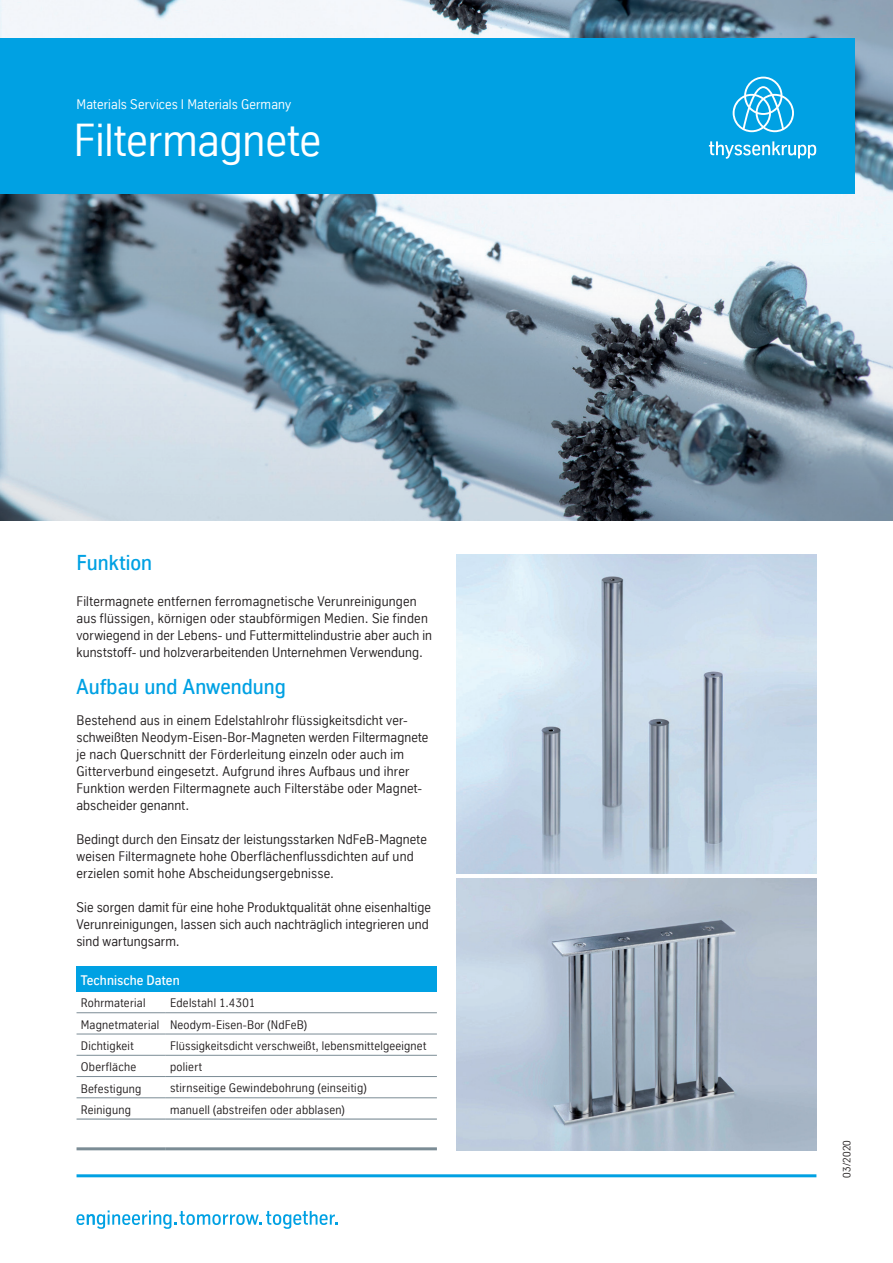
<style>
.page{position:relative;width:893px;height:1263px;background:#fff}
.page>*{position:absolute;margin:0;border:0;box-sizing:border-box;transform-origin:0 0}
.t1{font:45px "TK Type";color:#fff}
.t2{font:500 21px "TK Type";color:#00a1e3}
.t3{font:13.5px/17px "TK Type";letter-spacing:.015em;color:#231f20}
.t4{font:13.5px "TK Type";letter-spacing:.015em;color:#fff}
.t5{font:500 13.5px "TK Type";letter-spacing:.01em;color:#fff}
.t6{font:12px/21.5px "TK Type";letter-spacing:.02em;color:#231f20}
.t7{font:10.5px "TK Type";letter-spacing:.02em;color:#231f20}
</style>
<div class="page">
<img style="left:0;top:0;width:893px;height:99px">
<svg style="left:0;top:99px;width:893px;height:422px;background:#95a6b2"></svg>
<img style="left:456px;top:555px;width:360px;height:319px">
<img style="left:456px;top:878px;width:360px;height:272px">
<div style="left:0;top:38px;width:855px;height:155px;background:#00a1e3"></div>
<svg style="left:733px;top:77px;width:61px;height:55px"></svg>
<svg style="left:709px;top:141px;width:107px;height:18px"></svg>
<svg style="left:76px;top:1210px;width:261px;height:19px"></svg>
<hr style="left:77px;top:1174px;width:739px;height:3px;background:#00a1e3">
<div style="left:77px;top:966px;width:360px;height:25px;background:#00a1e3"></div>
<hr style="left:77px;top:1097px;width:89px;height:1px;background:#7b8c95">
<hr style="left:166px;top:1034px;width:271px;height:1px;background:#7b8c95">
<hr style="left:166px;top:1055px;width:271px;height:1px;background:#7b8c95">
<hr style="left:166px;top:1076px;width:271px;height:1px;background:#7b8c95">
<hr style="left:166px;top:1097px;width:271px;height:1px;background:#7b8c95">
<hr style="left:77px;top:1034px;width:89px;height:1px;background:#7b8c95">
<hr style="left:77px;top:1055px;width:89px;height:1px;background:#7b8c95">
<hr style="left:77px;top:1147px;width:89px;height:3px;background:#7b8c95">
<hr style="left:166px;top:1147px;width:271px;height:3px;background:#7b8c95">
<hr style="left:77px;top:1012px;width:89px;height:1px;background:#7b8c95">
<hr style="left:166px;top:1012px;width:271px;height:1px;background:#7b8c95">
<hr style="left:77px;top:1118px;width:89px;height:1px;background:#7b8c95">
<hr style="left:166px;top:1118px;width:271px;height:1px;background:#7b8c95">
<hr style="left:77px;top:1076px;width:89px;height:1px;background:#7b8c95">
<p class="t4" style="left:77px;top:96px;width:216px">Materials Services I Materials Germany</p>
<h1 class="t1" style="left:74px;top:115px;width:249px">Filtermagnete</h1>
<h2 class="t2" style="left:77px;top:551px;width:77px">Funktion</h2>
<p class="t3" style="left:77px;top:593px;width:357px">Filtermagnete entfernen ferromagnetische Verunreinigungen aus flüssigen, körnigen oder staubförmigen Medien. Sie finden vorwiegend in der Lebens- und Futtermittelindustrie aber auch in kunststoff- und holzverarbeitenden Unternehmen Verwendung.</p>
<h2 class="t2" style="left:77px;top:674px;width:211px">Aufbau und Anwendung</h2>
<p class="t3" style="left:77px;top:712px;width:353px">Bestehend aus in einem Edelstahlrohr flüssigkeitsdicht ver&shy;schweißten Neodym-Eisen-Bor-Magneten werden Filtermagnete je nach Querschnitt der Förderleitung einzeln oder auch im Gitterverbund eingesetzt. Aufgrund ihres Aufbaus und ihrer Funktion werden Filtermagnete auch Filterstäbe oder Magnet&shy;abscheider genannt.</p>
<p class="t3" style="left:77px;top:831px;width:352px">Bedingt durch den Einsatz der leistungsstarken NdFeB-Magnete weisen Filtermagnete hohe Oberflächenflussdichten auf und erzielen somit hohe Abscheidungsergebnisse.</p>
<p class="t3" style="left:77px;top:899px;width:356px">Sie sorgen damit für eine hohe Produktqualität ohne eisenhaltige<br>Verunreinigungen, lassen sich auch nachträglich integrieren und sind wartungsarm.</p>
<p class="t5" style="left:81px;top:973px;width:100px">Technische Daten</p>
<p class="t6" style="left:81px;top:992px;width:66px">Rohrmaterial</p>
<p class="t6" style="left:81px;top:992px;width:228px;text-indent:89px">Edelstahl 1.4301<br>Magnetmaterial Neodym-Eisen-Bor (NdFeB)<br>Dichtigkeit</p>
<p class="t6" style="left:170px;top:1035px;width:258px">Flüssigkeitsdicht verschweißt, lebensmittelgeeignet</p>
<p class="t6" style="left:81px;top:1056px;width:57px">Oberfläche</p>
<p class="t6" style="left:170px;top:1056px;width:33px">poliert</p>
<p class="t6" style="left:81px;top:1078px;width:62px">Befestigung</p>
<p class="t6" style="left:170px;top:1077px;width:198px">stirnseitige Gewindebohrung (einseitig)</p>
<p class="t6" style="left:81px;top:1099px;width:52px">Reinigung</p>
<p class="t6" style="left:170px;top:1099px;width:176px">manuell (abstreifen oder abblasen)</p>
<p class="t7" style="left:841px;top:1178px;width:40px;rotate:-90deg">03/2020</p>
</div>
